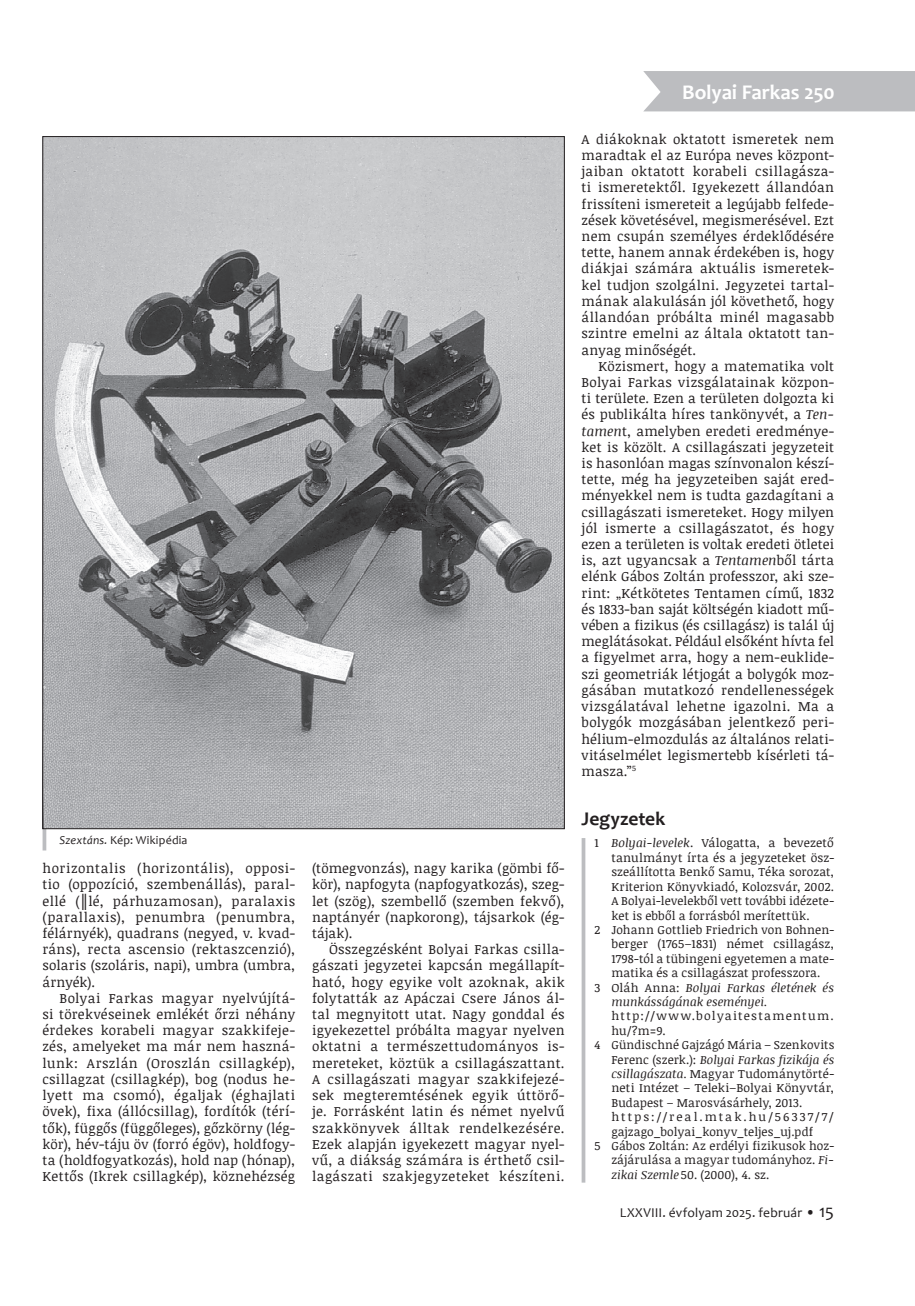
<style>
.page{position:relative;width:915px;height:1306px;background:#fff}
.page>*{position:absolute;margin:0;border:0;box-sizing:border-box;transform-origin:0 0}
.t1{font:700 21px "Candara";letter-spacing:-.005em;color:#fff}
.t2{font:700 19.5px "Candara";color:#231f20}
.t3{font:13.5px/16.2px "Noticia Text";letter-spacing:.025em;color:#231f20;text-align:justify}
.t4{font:13.5px "Candara";letter-spacing:.01em;color:#231f20}
.t5{font:12px "Noticia Text";letter-spacing:.015em;color:#231f20}
.t6{font:italic 12px "Noticia Text";letter-spacing:.005em;color:#231f20}
.t7{font:12px "Noticia Text";letter-spacing:.105em;color:#231f20}
.t8{font:12px "Noticia Text";letter-spacing:.17em;color:#231f20}
.t9{font:12px "Candara";letter-spacing:.015em;color:#231f20}
.s1{font-style:italic}
.s2{font-family:"Times New Roman"}
.s3{font-style:normal}
.s4{font-size:15px}
.s5{font-size:18px}
</style>
<div class="page">
<div style="left:643px;top:71px;width:271px;height:40px;background:#bcbdc0"></div>
<hr style="left:43px;top:829px;width:3px;height:21px;background:#bcbdc0">
<img style="left:45px;top:138px;width:517px;height:689px">
<svg style="left:581px;top:838px;width:4px;height:344px"></svg>
<p class="t9" style="left:60px;top:832px;width:129px"><span class="s1">Szextáns.</span> Kép: Wikipédia</p>
<p class="t3" style="left:42px;top:859px;width:254px">horizontalis (horizontális), opposi&shy;tio (oppozíció, szembenállás), paral&shy;ellé (<span class="s2">║</span>lé, párhuzamosan), paralaxis (parallaxis), penumbra (penumbra, félárnyék), quadrans (negyed, v. kvad&shy;ráns), recta ascensio (rektaszcenzió), solaris (szoláris, napi), umbra (umbra, árnyék).</p>
<p class="t3" style="left:42px;top:989px;width:254px;text-indent:17px">Bolyai Farkas magyar nyelvújítá&shy;si törekvéseinek emlékét őrzi néhány érdekes korabeli magyar szakkifeje&shy;zés, amelyeket ma már nem haszná&shy;lunk: Arszlán (Oroszlán csillagkép), csillagzat (csillagkép), bog (nodus he&shy;lyett ma csomó), égaljak (éghajlati övek), fixa (állócsillag), fordítók (térí&shy;tők), függős (függőleges), gőzkörny (lég&shy;kör), hév-táju öv (forró égöv), holdfogy&shy;ta (holdfogyatkozás), hold nap (hónap), Kettős (Ikrek csillagkép), köznehézség</p>
<p class="t3" style="left:312px;top:859px;width:254px">(tömegvonzás), nagy karika (gömbi fő&shy;kör), napfogyta (napfogyatkozás), szeg&shy;let (szög), szembellő (szemben fekvő), naptányér (napkorong), tájsarkok (ég&shy;tájak).</p>
<p class="t3" style="left:312px;top:940px;width:254px;text-align:left;text-indent:17px">Összegzésként Bolyai Farkas csilla&shy;gászati jegyzetei kapcsán megállapít&shy;ható, hogy egyike volt azoknak, akik folytatták az Apáczai Csere János ál&shy;tal megnyitott utat. Nagy gonddal és igyekezettel próbálta magyar nyelven oktatni a természettudományos is&shy;mereteket, köztük a csillagászattant.<br>A csillagászati magyar szakkifejezé&shy;sek megteremtésének egyik úttörő&shy;je. Forrásként latin és német nyelvű szakkönyvek álltak rendelkezésére.<br>Ezek alapján igyekezett magyar nyel&shy;vű, a diákság számára is érthető csil&shy;lagászati szakjegyzeteket készíteni.</p>
<h1 class="t1" style="left:682px;top:79px;width:154px">Bolyai Farkas 250</h1>
<p class="t3" style="left:581px;top:130px;width:254px">A diákoknak oktatott ismeretek nem maradtak el az Európa neves központ&shy;jaiban oktatott korabeli csillagásza&shy;ti ismeretektől. Igyekezett állandóan frissíteni ismereteit a legújabb felfede&shy;zések követésével, megismerésével. Ezt nem csupán személyes érdeklődésére tette, hanem annak érdekében is, hogy diákjai számára aktuális ismeretek&shy;kel tudjon szolgálni. Jegyzetei tartal&shy;mának alakulásán jól követhető, hogy állandóan próbálta minél magasabb szintre emelni az általa oktatott tan&shy;anyag minőségét.</p>
<p class="t3" style="left:581px;top:357px;width:254px;text-indent:17px">Közismert, hogy a matematika volt Bolyai Farkas vizsgálatainak közpon&shy;ti területe. Ezen a területen dolgozta ki és publikálta híres tankönyvét, a <span class="s1">Ten&shy;tamen</span>t, amelyben eredeti eredménye&shy;ket is közölt. A csillagászati jegyzeteit is hasonlóan magas színvonalon készí&shy;tette, még ha jegyzeteiben saját ered&shy;ményekkel nem is tudta gazdagítani a csillagászati ismereteket. Hogy milyen jól ismerte a csillagászatot, és hogy ezen a területen is voltak eredeti ötletei is, azt ugyancsak a <span class="s1">Tentamen</span>ből tárta elénk Gábos Zoltán professzor, aki sze&shy;rint: „Kétkötetes Tentamen című, 1832 és 1833-ban saját költségén kiadott mű&shy;vében a fizikus (és csillagász) is talál új meglátásokat. Például elsőként hívta fel a figyelmet arra, hogy a nem-euklide&shy;szi geometriák létjogát a bolygók moz&shy;gásában mutatkozó rendellenességek vizsgálatával lehetne igazolni. Ma a bolygók mozgásában jelentkező peri&shy;hélium-elmozdulás az általános relati&shy;vitáselmélet legismertebb kísérleti tá&shy;masza.”<sup>5</sup></p>
<h2 class="t2" style="left:581px;top:806px;width:85px">Jegyzetek</h2>
<p class="t5" style="left:594px;top:834px;width:241px">1 <span class="s1">Bolyai-levelek</span>. Válogatta, a bevezető</p>
<p class="t5" style="left:611px;top:849px;width:224px">tanulmányt írta és a jegyzeteket ös -</p>
<p class="t5" style="left:611px;top:863px;width:224px">szeállította Benkő Samu, Téka sorozat,</p>
<p class="t5" style="left:611px;top:878px;width:224px">Kriterion Könyvkiadó, Kolozsvár, 2002.</p>
<p class="t5" style="left:611px;top:892px;width:224px">A Bolyai-levelekből vett további idézete-</p>
<p class="t5" style="left:611px;top:906px;width:200px">ket is ebből a forrásból merítettük.</p>
<p class="t5" style="left:594px;top:921px;width:241px">2 Johann Gottlieb Friedrich von Bohnen-</p>
<p class="t5" style="left:611px;top:935px;width:224px">berger (1765–1831) német csillagász,</p>
<p class="t5" style="left:611px;top:950px;width:224px">1798-tól a tübingeni egyetemen a mate-</p>
<p class="t5" style="left:611px;top:964px;width:209px">matika és a csillagászat professzora.</p>
<p class="t6" style="left:594px;top:978px;width:241px"><span class="s3">3 Oláh Anna:</span> Bolyai Farkas életének és</p>
<p class="t6" style="left:611px;top:993px;width:158px">munkásságának eseményei.</p>
<p class="t7" style="left:611px;top:1007px;width:224px">http://www.bolyaitestamentum.</p>
<p class="t5" style="left:611px;top:1022px;width:56px">hu/?m=9.</p>
<p class="t5" style="left:594px;top:1036px;width:241px">4 Gündischné Gajzágó Mária – Szenkovits</p>
<p class="t6" style="left:611px;top:1050px;width:224px"><span class="s3">Ferenc (szerk.):</span> Bolyai Farkas fizikája és</p>
<p class="t5" style="left:611px;top:1065px;width:224px"><span class="s1">csillagászata.</span> Magyar Tudománytörté-</p>
<p class="t5" style="left:611px;top:1079px;width:224px">neti Intézet – Teleki–Bolyai Könyvtár,</p>
<p class="t5" style="left:611px;top:1094px;width:192px">Budapest – Marosvásárhely, 2013.</p>
<p class="t8" style="left:611px;top:1108px;width:224px">https://real.mtak.hu/56337/7/</p>
<p class="t5" style="left:611px;top:1122px;width:203px">gajzago_bolyai_konyv_teljes_uj.pdf</p>
<p class="t5" style="left:594px;top:1137px;width:241px">5 Gábos Zoltán: Az erdélyi fizikusok hoz-</p>
<p class="t5" style="left:611px;top:1151px;width:224px">zájárulása a magyar tudományhoz. <span class="s1">Fi-</span></p>
<p class="t5" style="left:611px;top:1166px;width:159px"><span class="s1">zikai Szemle</span> 50. (2000), 4. sz.</p>
<p class="t4" style="left:619px;top:1204px;width:216px">LXXVIII. évfolyam 2025. február <span class="s4">•</span> <span class="s5">15</span></p>
</div>
